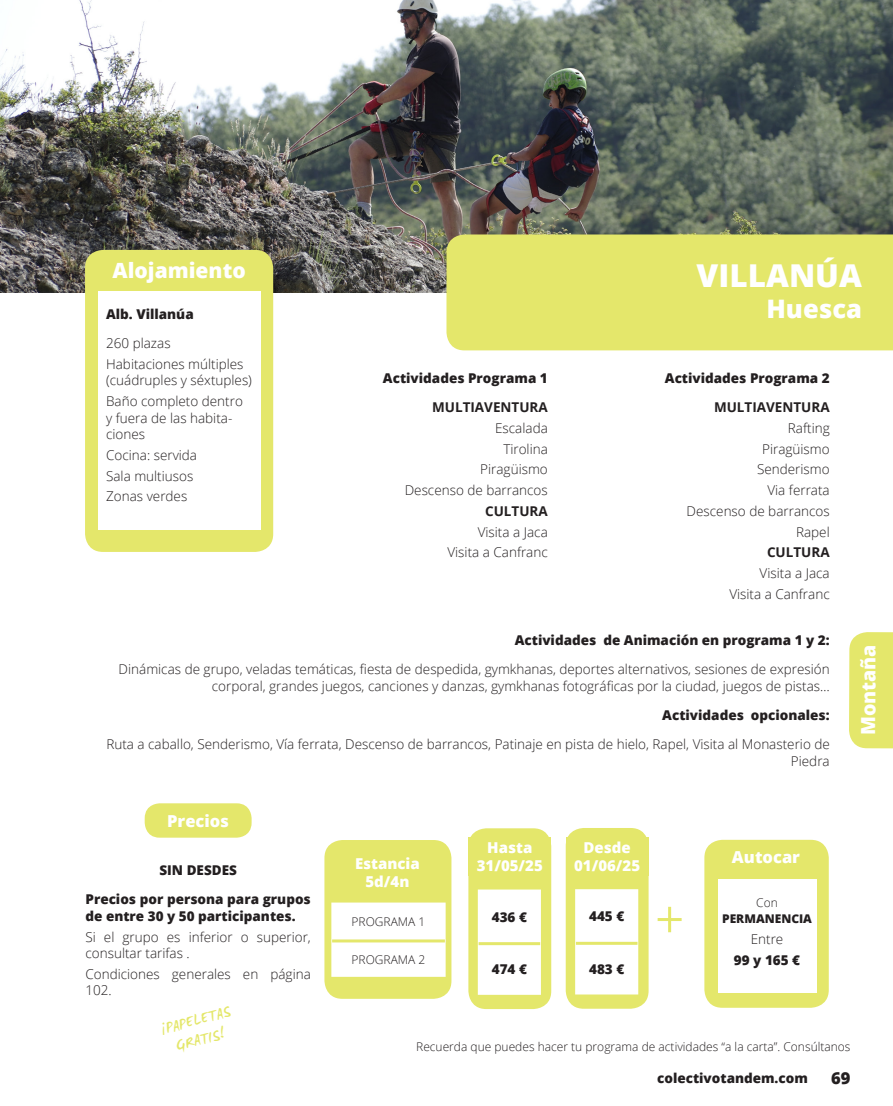
<style>
.page{position:relative;width:893px;height:1106px;background:#fff}
.page>*{position:absolute;margin:0;border:0;box-sizing:border-box;transform-origin:0 0}
.t1{font:800 31.5px "Open Sans";color:#fff}
.t2{font:800 25.5px "Open Sans";color:#fff}
.t3{font:800 21px "Open Sans";color:#fff}
.t4{font:800 19.5px "Open Sans";letter-spacing:-.005em;color:#fff}
.t5{font:16.5px/19.8px "WC Mano Negra Bta";color:#e4e76b;text-align:center}
.t6{font:800 16.5px "Open Sans";color:#fff}
.t7{font:800 16.5px "Open Sans";color:#231f20}
.t8{font:800 15px/18px "Open Sans";color:#fff;text-align:center}
.t9{font:300 13.5px/20.7px "Open Sans";color:#231f20;text-align:right}
.t10{font:800 13.5px/29.2px "Open Sans";color:#231f20;text-align:center}
.t11{font:700 13.5px "Open Sans";color:#231f20}
.t12{font:300 12px "Open Sans";color:#231f20}
.t13{font:800 12px "Open Sans";color:#231f20}
</style>
<div class="page">
<img style="left:0;top:0;width:893px;height:292px">
<div style="left:446px;top:234px;width:447px;height:116px;background:#e4e76b"></div>
<div style="left:454px;top:263px;width:408px;height:58px;background:#e4e76b"></div>
<svg style="left:849px;top:632px;width:44px;height:116px;background:#e5e871"></svg>
<div style="left:860px;top:642px;width:18px;height:94px;background:#e4e76b"></div>
<div style="left:85px;top:250px;width:188px;height:302px;background:#e4e76b;border-radius:18px"></div>
<div style="left:98px;top:291px;width:162px;height:238px;background:#fff"></div>
<div style="left:145px;top:803px;width:107px;height:34px;background:#e4e76b;border-radius:15px"></div>
<hr style="left:668px;top:906px;width:3px;height:26px;background:#e4e76b">
<hr style="left:658px;top:918px;width:24px;height:3px;background:#e4e76b">
<div style="left:704px;top:839px;width:125px;height:168px;background:#e4e76b;border-radius:18px"></div>
<div style="left:718px;top:879px;width:99px;height:113px;background:#fff"></div>
<div style="left:324px;top:840px;width:127px;height:158px;background:#e4e76b;border-radius:18px"></div>
<div style="left:331px;top:902px;width:115px;height:74px;background:#fff"></div>
<hr style="left:332px;top:939px;width:113px;height:3px;background:#e4e76b">
<div style="left:468px;top:828px;width:83px;height:181px;background:#e4e76b;border-radius:18px"></div>
<div style="left:468px;top:837px;width:83px;height:39px;background:#e4e76b"></div>
<div style="left:478px;top:889px;width:63px;height:105px;background:#fff"></div>
<hr style="left:479px;top:942px;width:61px;height:3px;background:#e4e76b">
<div style="left:566px;top:828px;width:83px;height:180px;background:#e4e76b;border-radius:18px"></div>
<div style="left:566px;top:837px;width:83px;height:38px;background:#e4e76b"></div>
<div style="left:574px;top:885px;width:65px;height:113px;background:linear-gradient(to right,#e4e76b,#e4e76b)"></div>
<div style="left:575px;top:889px;width:63px;height:105px;background:#fff"></div>
<hr style="left:576px;top:941px;width:61px;height:3px;background:#e4e76b">
<h3 class="t3" style="left:112px;top:255px;width:135px">Alojamiento</h3>
<p class="t10" style="left:106px;top:298px;width:89px">Alb. Villanúa</p>
<p class="t9" style="left:106px;top:332px;width:139px;text-align:left">260 plazas<br>Habitaciones múltiples</p>
<p class="t9" style="left:106px;top:369px;width:147px;text-align:left">(cuádruples y séxtuples)<br>Baño completo dentro</p>
<p class="t9" style="left:106px;top:409px;width:128px;line-height:16.5px;text-align:left">y fuera de las habita&shy;ciones</p>
<p class="t9" style="left:106px;top:444px;width:92px;text-align:left">Cocina: servida<br>Sala multiusos<br>Zonas verdes</p>
<p class="t10" style="left:383px;top:362px;width:166px">Actividades Programa 1</p>
<p class="t11" style="left:432px;top:398px;width:117px">MULTIAVENTURA</p>
<p class="t9" style="left:405px;top:417px;width:145px">Escalada<br>Tirolina<br>Piragüismo<br>Descenso de barrancos</p>
<p class="t11" style="left:485px;top:501px;width:64px">CULTURA</p>
<p class="t9" style="left:447px;top:521px;width:102px">Visita a Jaca<br>Visita a Canfranc</p>
<h1 class="t1" style="left:697px;top:252px;width:167px">VILLANÚA</h1>
<h2 class="t2" style="left:766px;top:289px;width:97px">Huesca</h2>
<p class="t10" style="left:665px;top:362px;width:166px">Actividades Programa 2</p>
<p class="t11" style="left:714px;top:398px;width:117px">MULTIAVENTURA</p>
<p class="t9" style="left:687px;top:417px;width:145px">Rafting<br>Piragüismo<br>Senderismo<br>Via ferrata<br>Descenso de barrancos<br>Rapel</p>
<p class="t11" style="left:767px;top:543px;width:64px">CULTURA</p>
<p class="t9" style="left:729px;top:562px;width:102px">Visita a Jaca<br>Visita a Canfranc</p>
<p class="t10" style="left:515px;top:625px;width:316px">Actividades de Animación en programa 1 y 2:</p>
<p class="t9" style="left:119px;top:661px;width:713px;line-height:16.5px">Dinámicas de grupo, veladas temáticas, fiesta de despedida, gymkhanas, deportes alternativos, sesiones de expresión corporal, grandes juegos, canciones y danzas, gymkhanas fotográficas por la ciudad, juegos de pistas…</p>
<p class="t10" style="left:662px;top:700px;width:169px">Actividades opcionales:</p>
<p class="t9" style="left:106px;top:736px;width:725px;line-height:16.5px">Ruta a caballo, Senderismo, Vía ferrata, Descenso de barrancos, Patinaje en pista de hielo, Rapel, Visita al Monasterio de<br>Piedra</p>
<h3 class="t4" style="left:853px;top:735px;width:92px;rotate:-90deg">Montaña</h3>
<p class="t6" style="left:167px;top:808px;width:63px">Precios</p>
<p class="t10" style="left:85px;top:854px;width:227px">SIN DESDES<br>Precios por persona para grupos</p>
<p class="t10" style="left:85px;top:900px;width:212px">de entre 30 y 50 participantes.</p>
<p class="t9" style="left:85px;top:928px;width:227px;line-height:16.5px;text-align:left">Si el grupo es inferior o superior, consultar tarifas .</p>
<p class="t9" style="left:85px;top:965px;width:227px;line-height:16.5px;text-align:left">Condiciones generales en página<br>102.</p>
<p class="t5" style="left:158px;top:1021px;width:74px;rotate:-15deg">¡PAPELETAS<br>GRATIS!</p>
<p class="t8" style="left:355px;top:853px;width:66px">Estancia<br>5d/4n</p>
<p class="t12" style="left:352px;top:913px;width:75px">PROGRAMA 1</p>
<p class="t12" style="left:352px;top:951px;width:75px">PROGRAMA 2</p>
<p class="t8" style="left:537px;top:837px;width:93px">H **<br>Los Ángeles</p>
<p class="t6" style="left:732px;top:844px;width:70px">Autocar</p>
<p class="t12" style="left:756px;top:894px;width:23px">Con</p>
<p class="t13" style="left:722px;top:909px;width:91px">PERMANENCIA</p>
<p class="t9" style="left:751px;top:928px;width:34px">Entre</p>
<p class="t10" style="left:734px;top:944px;width:68px">99 y 165 €</p>
<p class="t8" style="left:574px;top:837px;width:67px">Desde<br>01/06/25</p>
<p class="t8" style="left:477px;top:838px;width:67px">Hasta<br>31/05/25</p>
<p class="t10" style="left:589px;top:901px;width:37px">445 €</p>
<p class="t10" style="left:492px;top:901px;width:37px">436 €</p>
<p class="t10" style="left:589px;top:953px;width:37px">483 €</p>
<p class="t10" style="left:492px;top:954px;width:37px">474 €</p>
<p class="t12" style="left:416px;top:1038px;width:436px">Recuerda que puedes hacer tu programa de actividades “a la carta”. Consúltanos</p>
<p class="t10" style="left:657px;top:1062px;width:152px">colectivotandem.com</p>
<p class="t7" style="left:831px;top:1065px;width:21px">69</p>
</div>
